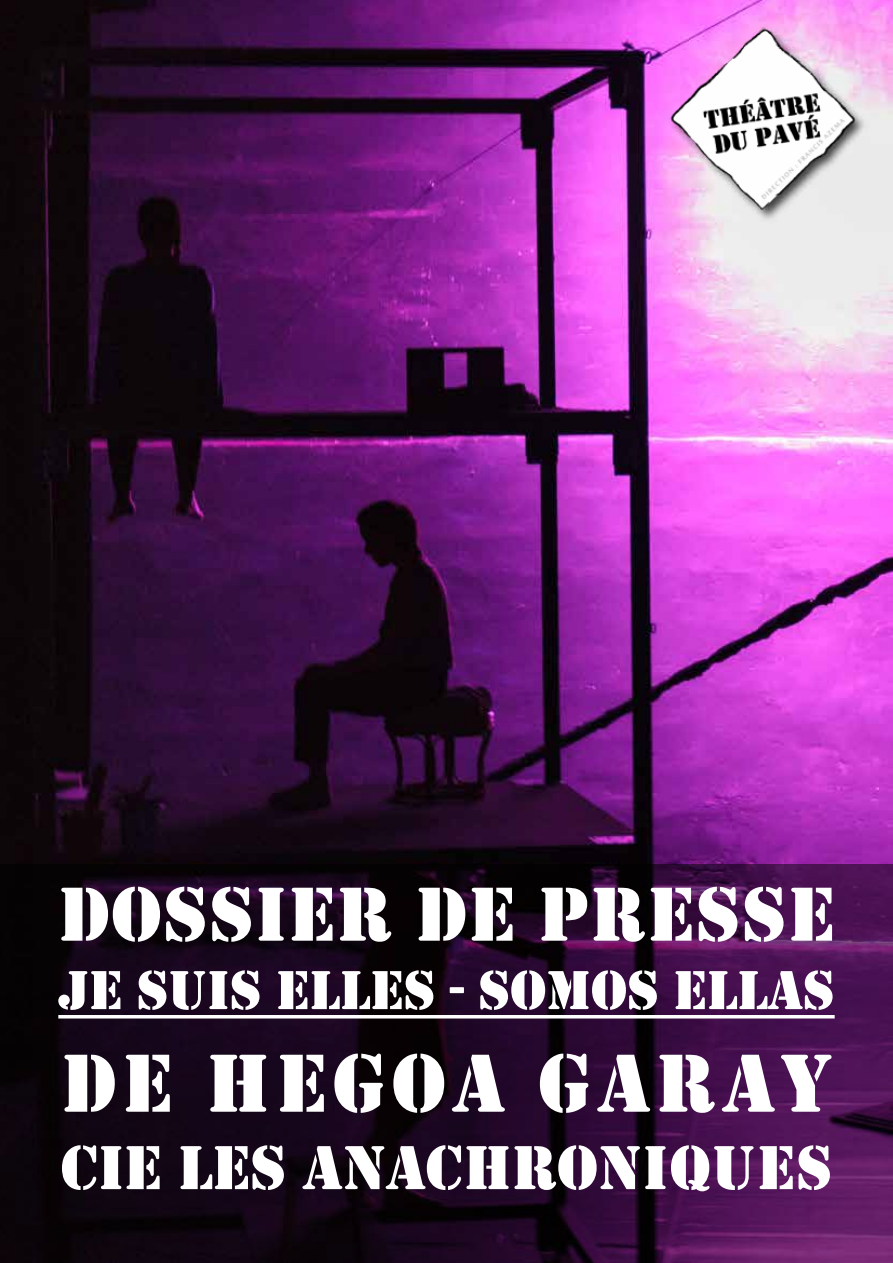
<style>
.page{position:relative;width:893px;height:1263px;background:#fff}
.page>*{position:absolute;margin:0;border:0;box-sizing:border-box;transform-origin:0 0}
.t1{font:85.5px "Stencil";letter-spacing:.07em;color:#fff}
.t2{font:79.5px "Stencil";letter-spacing:.02em;color:#fff}
.t3{font:64.5px "Stencil";color:#fff}
.t4{font:57px "Stencil";color:#fff}
</style>
<div class="page">
<img style="left:0;top:0;width:893px;height:864px">
<img style="left:665px;top:21px;width:207px;height:206px">
<svg style="left:0;top:864px;width:893px;height:399px;background:#240928"></svg>
<hr style="left:58px;top:1015px;width:777px;height:3px;background:#fff">
<h2 class="t2" style="left:58px;top:868px;width:778px">DOSSIER DE PRESSE</h2>
<p class="t4" style="left:58px;top:957px;width:774px">JE SUIS ELLES - SOMOS ELLAS</p>
<h1 class="t1" style="left:61px;top:1034px;width:772px">DE HEGOA GARAY</h1>
<p class="t3" style="left:61px;top:1130px;width:773px">CIE LES ANACHRONIQUES</p>
</div>
